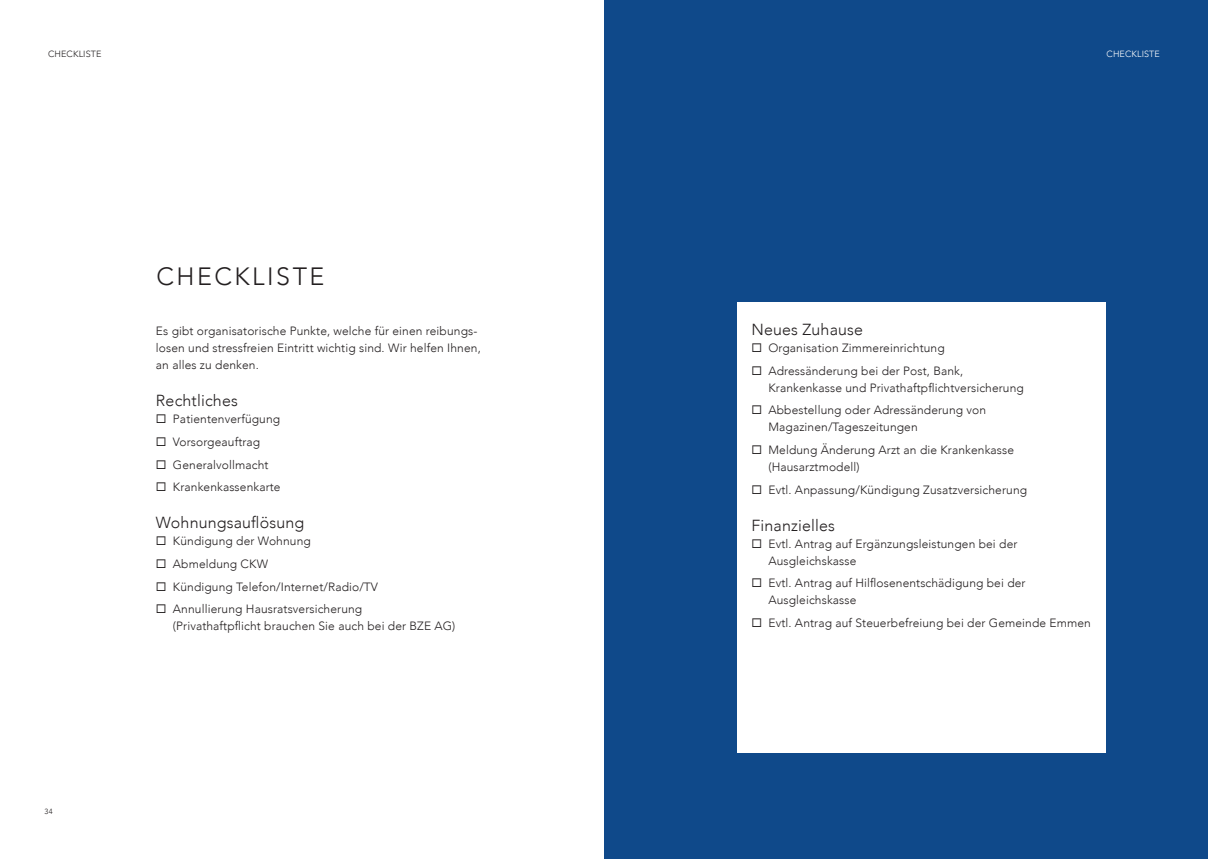
<style>
.page{position:relative;width:1208px;height:859px;background:#fff}
.page>*{position:absolute;margin:0;border:0;box-sizing:border-box;transform-origin:0 0}
.t1{font:300 25px "Avenir";letter-spacing:.1em;color:#231f20}
.t2{font:300 16px "Avenir";letter-spacing:.01em;color:#231f20}
.t3{font:300 12px/17px "Avenir";letter-spacing:.01em;color:#231f20}
.t4{font:300 9px "Avenir";letter-spacing:.01em;color:#231f20}
.t5{font:300 9px "Avenir";letter-spacing:.01em;color:#fff}
.t6{font:300 7.5px "Avenir";color:#231f20}
</style>
<div class="page">
<div style="left:604px;top:0;width:604px;height:859px;background:#0f498a"></div>
<div style="left:737px;top:302px;width:369px;height:451px;background:#fff"></div>
<p class="t4" style="left:48px;top:49px;width:55px">CHECKLISTE</p>
<p class="t6" style="left:45px;top:807px;width:10px">34</p>
<h1 class="t1" style="left:156px;top:262px;width:169px">CHECKLISTE</h1>
<p class="t3" style="left:156px;top:323px;width:326px">Es gibt organisatorische Punkte, welche für einen reibungs&shy;losen und stressfreien Eintritt wichtig sind. Wir helfen Ihnen, an alles zu denken.</p>
<h2 class="t2" style="left:156px;top:391px;width:83px">Rechtliches</h2>
<p class="t3" style="left:156px;top:411px;width:126px">◻ Patientenverfügung</p>
<p class="t3" style="left:156px;top:433px;width:106px">◻ Vorsorgeauftrag</p>
<p class="t3" style="left:156px;top:456px;width:114px">◻ Generalvollmacht</p>
<p class="t3" style="left:156px;top:479px;width:126px">◻ Krankenkassenkarte</p>
<h2 class="t2" style="left:156px;top:513px;width:150px">Wohnungsauflösung</h2>
<p class="t3" style="left:156px;top:533px;width:156px">◻ Kündigung der Wohnung</p>
<p class="t3" style="left:156px;top:555px;width:114px">◻ Abmeldung CKW</p>
<p class="t3" style="left:156px;top:578px;width:224px">◻ Kündigung Telefon/Internet/Radio/TV</p>
<p class="t3" style="left:173px;top:601px;width:284px;text-indent:-17px">◻ Annullierung Hausratsversicherung<br>(Privathaftpflicht brauchen Sie auch bei der BZE AG)</p>
<p class="t5" style="left:1106px;top:49px;width:55px">CHECKLISTE</p>
<h2 class="t2" style="left:751px;top:320px;width:113px">Neues Zuhause</h2>
<p class="t3" style="left:751px;top:339px;width:195px">◻ Organisation Zimmereinrichtung</p>
<p class="t3" style="left:768px;top:362px;width:257px;text-indent:-17px">◻ Adressänderung bei der Post, Bank,<br>Krankenkasse und Privathaftpflichtversicherung</p>
<p class="t3" style="left:768px;top:402px;width:219px;text-indent:-17px">◻ Abbestellung oder Adressänderung von<br>Magazinen/Tageszeitungen</p>
<p class="t3" style="left:768px;top:441px;width:247px;text-indent:-17px">◻ Meldung Änderung Arzt an die Krankenkasse (Hausarztmodell)</p>
<p class="t3" style="left:751px;top:481px;width:277px">◻ Evtl. Anpassung/Kündigung Zusatzversicherung</p>
<h2 class="t2" style="left:751px;top:516px;width:85px">Finanzielles</h2>
<p class="t3" style="left:768px;top:535px;width:250px;text-indent:-17px">◻ Evtl. Antrag auf Ergänzungsleistungen bei der<br>Ausgleichskasse</p>
<p class="t3" style="left:768px;top:575px;width:259px;text-indent:-17px">◻ Evtl. Antrag auf Hilflosenentschädigung bei der<br>Ausgleichskasse</p>
<p class="t3" style="left:751px;top:614px;width:341px">◻ Evtl. Antrag auf Steuerbefreiung bei der Gemeinde Emmen</p>
</div>
